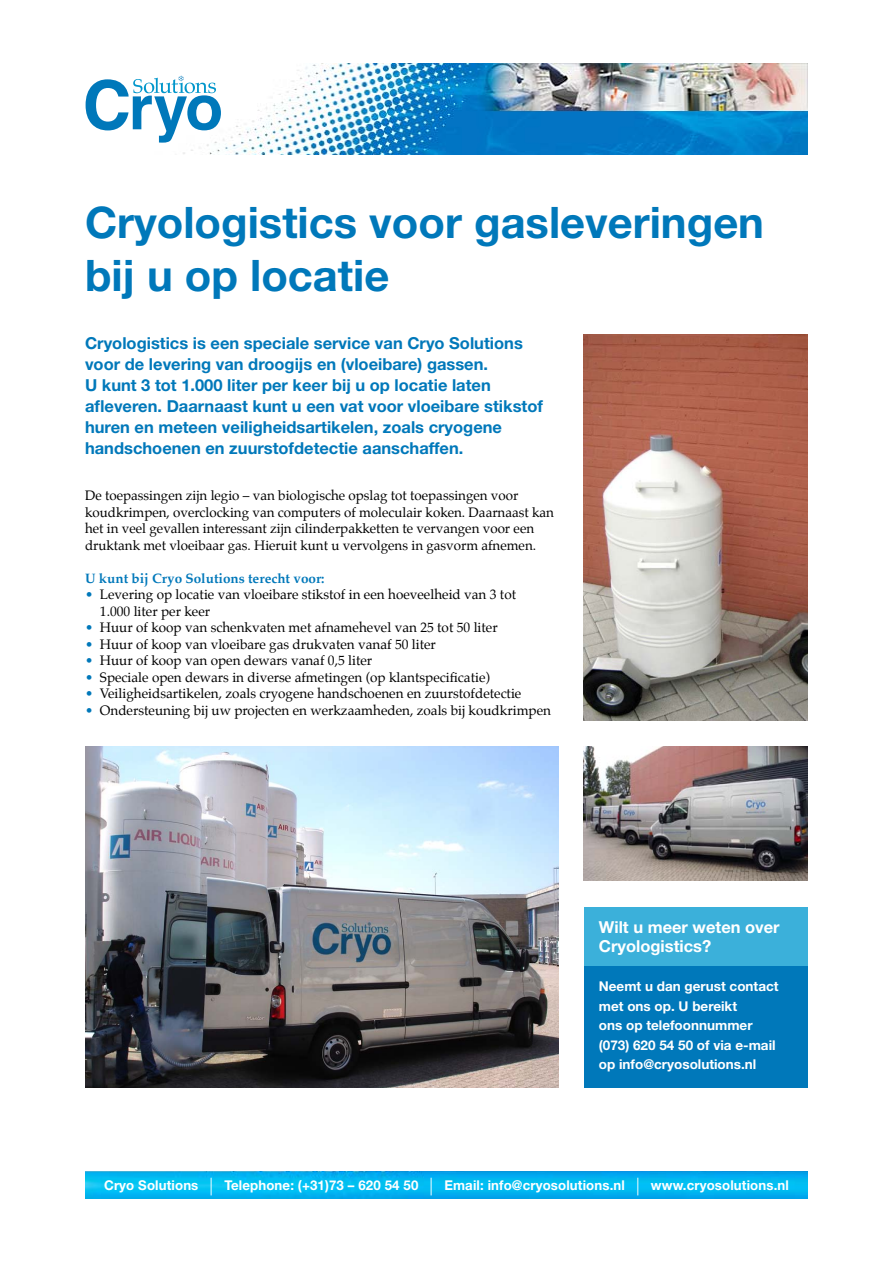
<style>
.page{position:relative;width:893px;height:1263px;background:#fff}
.page>*{position:absolute;margin:0;border:0;box-sizing:border-box;transform-origin:0 0}
.t1{font:700 43.5px/52.5px "Helvetica Neue";color:#0078ba}
.t2{font:700 16.5px/21px "Helvetica Neue";color:#0078ba}
.t3{font:700 16.5px/19.5px "Helvetica Neue";color:#fff}
.t4{font:13.5px/16.5px "Palatino";color:#000}
.t5{font:700 13.5px/19.5px "Helvetica Neue";color:#fff}
.t6{font:700 13.5px "Palatino";color:#0078ba}
.s1{color:#0078ba}
.s2{font-weight:400;font-size:23.7px}
</style>
<div class="page">
<img style="left:85px;top:1172px;width:723px;height:26px">
<img style="left:85px;top:64px;width:722px;height:91px">
<svg style="left:86px;top:75px;width:135px;height:68px"></svg>
<img style="left:584px;top:746px;width:224px;height:135px">
<img style="left:584px;top:335px;width:224px;height:385px">
<img style="left:85px;top:746px;width:473px;height:341px">
<div style="left:584px;top:916px;width:224px;height:171px;background:#0078ba"></div>
<div style="left:584px;top:907px;width:224px;height:59px;background:#3bb0da"></div>
<h1 class="t1" style="left:85px;top:195px;width:680px">Cryologistics voor gasleveringen bij u op locatie</h1>
<p class="t2" style="left:85px;top:332px;width:459px">Cryologistics is een speciale service van Cryo Solutions voor de levering van droogijs en (vloeibare) gassen.<br>U kunt 3 tot 1.000 liter per keer bij u op locatie laten afleveren. Daarnaast kunt u een vat voor vloeibare stikstof huren en meteen veiligheidsartikelen, zoals cryogene handschoenen en zuurstofdetectie aanschaffen.</p>
<p class="t4" style="left:85px;top:487px;width:470px">De toepassingen zijn legio – van biologische opslag tot toepassingen voor koudkrimpen, overclocking van computers of moleculair koken. Daarnaast kan het in veel gevallen interessant zijn cilinderpakketten te vervangen voor een druktank met vloeibaar gas. Hieruit kunt u vervolgens in gasvorm afnemen.</p>
<p class="t6" style="left:85px;top:567px;width:241px">U kunt bij Cryo Solutions terecht voor:</p>
<p class="t4" style="left:100px;top:586px;width:418px;text-indent:-15px"><span class="s1">•</span> Levering op locatie van vloeibare stikstof in een hoeveelheid van 3 tot<br>1.000 liter per keer</p>
<p class="t4" style="left:85px;top:619px;width:414px"><span class="s1">•</span> Huur of koop van schenkvaten met afnamehevel van 25 tot 50 liter</p>
<p class="t4" style="left:85px;top:636px;width:352px"><span class="s1">•</span> Huur of koop van vloeibare gas drukvaten vanaf 50 liter</p>
<p class="t4" style="left:85px;top:652px;width:289px"><span class="s1">•</span> Huur of koop van open dewars vanaf 0,5 liter</p>
<p class="t4" style="left:85px;top:669px;width:406px"><span class="s1">•</span> Speciale open dewars in diverse afmetingen (op klantspecificatie)</p>
<p class="t4" style="left:85px;top:685px;width:438px"><span class="s1">•</span> Veiligheidsartikelen, zoals cryogene handschoenen en zuurstofdetectie</p>
<p class="t4" style="left:85px;top:702px;width:467px"><span class="s1">•</span> Ondersteuning bij uw projecten en werkzaamheden, zoals bij koudkrimpen</p>
<p class="t3" style="left:599px;top:917px;width:182px">Wilt u meer weten over<br>Cryologistics?</p>
<p class="t5" style="left:599px;top:976px;width:181px">Neemt u dan gerust contact met ons op. U bereikt<br>ons op telefoonnummer (073) 620 54 50 of via e-mail op info@cryosolutions.nl</p>
<p class="t5" style="left:104px;top:1175px;width:686px">Cryo Solutions <span class="s2">|</span> Telephone: (+31)73 – 620 54 50 <span class="s2">|</span> Email: info@cryosolutions.nl <span class="s2">|</span> www.cryosolutions.nl</p>
</div>
